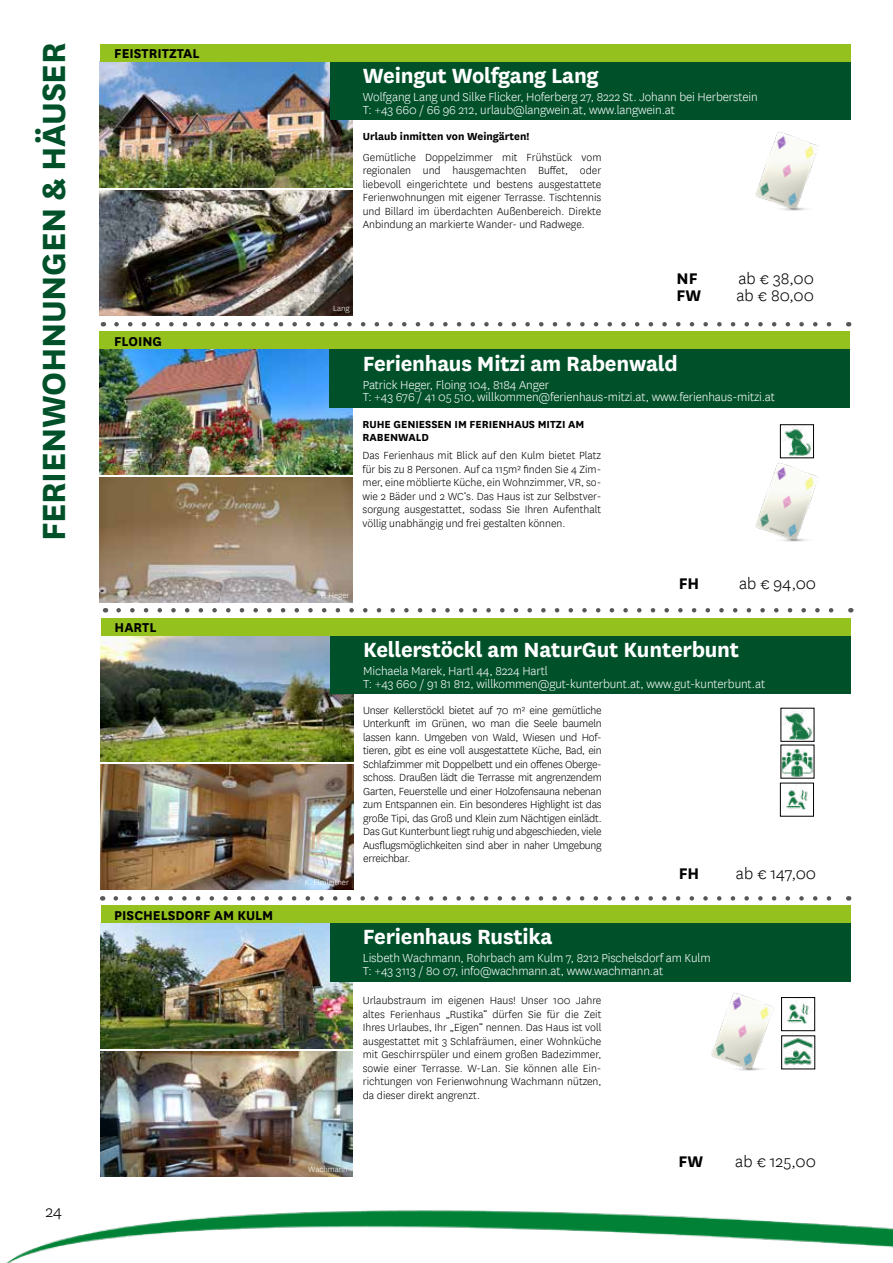
<style>
.page{position:relative;width:893px;height:1263px;background:#fff}
.page>*{position:absolute;margin:0;border:0;box-sizing:border-box;transform-origin:0 0}
.t1{font:700 37.5px "National";letter-spacing:-.01em;color:#00512a}
.t2{font:700 24px "National";letter-spacing:-.01em;color:#fff}
.t3{font:300 18px "National";color:#000}
.t4{font:700 18px "National";color:#000}
.t5{font:700 15px "National";color:#000}
.t6{font:300 13.5px/12.8px "National";letter-spacing:-.01em;color:#fff}
.t7{font:300 12px/13.5px "National";color:#000;text-align:justify}
.t8{font:700 12px/13.5px "National";color:#000}
.t9{font:300 9px "National";color:#fff}
</style>
<div class="page">
<img style="left:6px;top:1210px;width:887px;height:53px">
<svg style="left:116px;top:322px;width:716px;height:4px"></svg>
<svg style="left:116px;top:896px;width:716px;height:5px"></svg>
<svg style="left:119px;top:608px;width:715px;height:4px"></svg>
<img style="left:101px;top:636px;width:252px;height:125px">
<div style="left:330px;top:636px;width:521px;height:58px;background:#00512a"></div>
<img style="left:101px;top:764px;width:252px;height:125px">
<div style="left:101px;top:618px;width:750px;height:18px;background:#95c11f"></div>
<img style="left:783px;top:710px;width:29px;height:30px">
<img style="left:783px;top:785px;width:25px;height:25px">
<div style="left:780px;top:783px;width:34px;height:33px;border:1px solid #000"></div>
<img style="left:783px;top:748px;width:29px;height:28px">
<img style="left:100px;top:62px;width:253px;height:125px">
<div style="left:330px;top:62px;width:520px;height:58px;background:#00512a"></div>
<img style="left:100px;top:190px;width:253px;height:125px">
<div style="left:100px;top:44px;width:750px;height:18px;background:#95c11f"></div>
<img style="left:101px;top:923px;width:252px;height:125px">
<div style="left:330px;top:923px;width:520px;height:58px;background:#00512a"></div>
<img style="left:101px;top:1051px;width:252px;height:125px">
<div style="left:101px;top:905px;width:749px;height:18px;background:#95c11f"></div>
<img style="left:786px;top:999px;width:23px;height:25px">
<div style="left:781px;top:997px;width:34px;height:34px;border:1px solid #000"></div>
<img style="left:785px;top:1037px;width:28px;height:30px">
<img style="left:100px;top:349px;width:253px;height:125px">
<div style="left:329px;top:349px;width:521px;height:58px;background:#00512a"></div>
<img style="left:100px;top:478px;width:253px;height:124px">
<div style="left:100px;top:331px;width:750px;height:18px;background:#95c11f"></div>
<img style="left:783px;top:426px;width:29px;height:30px">
<div style="left:780px;top:424px;width:34px;height:34px;border:1px solid #000"></div>
<img style="left:756px;top:132px;width:62px;height:79px">
<img style="left:756px;top:458px;width:62px;height:84px">
<img style="left:711px;top:993px;width:74px;height:78px">
<h1 class="t1" style="left:27px;top:541px;width:500px;rotate:-90deg">FERIENWOHNUNGEN &amp; HÄUSER</h1>
<h3 class="t3" style="left:45px;top:1200px;width:18px">24</h3>
<p class="t5" style="left:114px;top:43px;width:87px">FEISTRITZTAL</p>
<p class="t5" style="left:114px;top:330px;width:49px">FLOING</p>
<p class="t5" style="left:115px;top:617px;width:43px">HARTL</p>
<p class="t5" style="left:114px;top:904px;width:161px">PISCHELSDORF AM KULM</p>
<h2 class="t2" style="left:363px;top:59px;width:237px">Weingut Wolfgang Lang</h2>
<p class="t6" style="left:363px;top:90px;width:396px">Wolfgang Lang und Silke Flicker, Hoferberg 27, 8222 St. Johann bei Herberstein<br>T: +43 660 / 66 96 212, urlaub@langwein.at, www.langwein.at</p>
<p class="t8" style="left:363px;top:128px;width:168px">Urlaub inmitten von Weingärten!</p>
<p class="t7" style="left:363px;top:150px;width:240px">Gemütliche Doppelzimmer mit Frühstück vom regionalen und hausgemachten Buffet, oder liebevoll eingerichtete und bestens ausgestattete Ferienwohnungen mit eigener Terrasse. Tischtennis und Billard im überdachten Außenbereich. Direkte Anbindung an markierte Wander- und Radwege.</p>
<p class="t9" style="left:333px;top:303px;width:18px">Lang</p>
<h3 class="t4" style="left:676px;top:266px;width:23px">NF</h3>
<h3 class="t3" style="left:738px;top:267px;width:77px">ab € 38,00</h3>
<h3 class="t4" style="left:676px;top:282px;width:26px">FW</h3>
<h3 class="t3" style="left:736px;top:284px;width:79px">ab € 80,00</h3>
<h2 class="t2" style="left:363px;top:346px;width:316px">Ferienhaus Mitzi am Rabenwald</h2>
<p class="t6" style="left:363px;top:378px;width:414px">Patrick Heger, Floing 104, 8184 Anger<br>T: +43 676 / 41 05 510, willkommen@ferienhaus-mitzi.at, www.ferienhaus-mitzi.at</p>
<p class="t8" style="left:363px;top:416px;width:223px">RUHE GENIESSEN IM FERIENHAUS MITZI AM<br>RABENWALD</p>
<p class="t7" style="left:363px;top:448px;width:240px">Das Ferienhaus mit Blick auf den Kulm bietet Platz für bis zu 8 Personen. Auf ca 115m² finden Sie 4 Zim&shy;mer, eine möblierte Küche, ein Wohnzimmer, VR, so&shy;wie 2 Bäder und 2 WC‘s. Das Haus ist zur Selbstver&shy;sorgung ausgestattet, sodass Sie Ihren Aufenthalt völlig unabhängig und frei gestalten können.</p>
<p class="t9" style="left:321px;top:590px;width:30px">P. Heger</p>
<h3 class="t4" style="left:679px;top:571px;width:22px">FH</h3>
<h3 class="t3" style="left:739px;top:572px;width:79px">ab € 94,00</h3>
<p class="t9" style="left:305px;top:877px;width:46px">K. Elmleitner</p>
<h2 class="t2" style="left:363px;top:633px;width:377px">Kellerstöckl am NaturGut Kunterbunt</h2>
<p class="t6" style="left:363px;top:664px;width:403px">Michaela Marek, Hartl 44, 8224 Hartl<br>T: +43 660 / 91 81 812, willkommen@gut-kunterbunt.at, www.gut-kunterbunt.at</p>
<p class="t7" style="left:363px;top:703px;width:240px">Unser Kellerstöckl bietet auf 70 m² eine gemütliche Unterkunft im Grünen, wo man die Seele baumeln lassen kann. Umgeben von Wald, Wiesen und Hof&shy;tieren, gibt es eine voll ausgestattete Küche, Bad, ein Schlafzimmer mit Doppelbett und ein offenes Oberge&shy;schoss. Draußen lädt die Terrasse mit angrenzendem Garten, Feuerstelle und einer Holzofensauna nebenan zum Entspannen ein. Ein besonderes Highlight ist das große Tipi, das Groß und Klein zum Nächtigen einlädt.<br>Das Gut Kunterbunt liegt ruhig und abgeschieden, viele Ausflugsmöglichkeiten sind aber in naher Umgebung erreichbar.</p>
<h3 class="t4" style="left:679px;top:861px;width:22px">FH</h3>
<h3 class="t3" style="left:736px;top:862px;width:82px">ab € 147,00</h3>
<h2 class="t2" style="left:363px;top:920px;width:191px">Ferienhaus Rustika</h2>
<p class="t6" style="left:363px;top:951px;width:349px">Lisbeth Wachmann, Rohrbach am Kulm 7, 8212 Pischelsdorf am Kulm<br>T: +43 3113 / 80 07, info@wachmann.at, www.wachmann.at</p>
<p class="t7" style="left:363px;top:993px;width:240px">Urlaubstraum im eigenen Haus! Unser 100 Jahre altes Ferienhaus „Rustika“ dürfen Sie für die Zeit Ihres Urlaubes, Ihr „Eigen“ nennen. Das Haus ist voll ausgestattet mit 3 Schlafräumen, einer Wohnküche mit Geschirrspüler und einem großen Badezimmer, sowie einer Terrasse. W-Lan. Sie können alle Ein&shy;richtungen von Ferienwohnung Wachmann nützen, da dieser direkt angrenzt.</p>
<p class="t9" style="left:308px;top:1164px;width:41px">Wachmann</p>
<h3 class="t4" style="left:679px;top:1149px;width:26px">FW</h3>
<h3 class="t3" style="left:735px;top:1150px;width:82px">ab € 125,00</h3>
</div>
